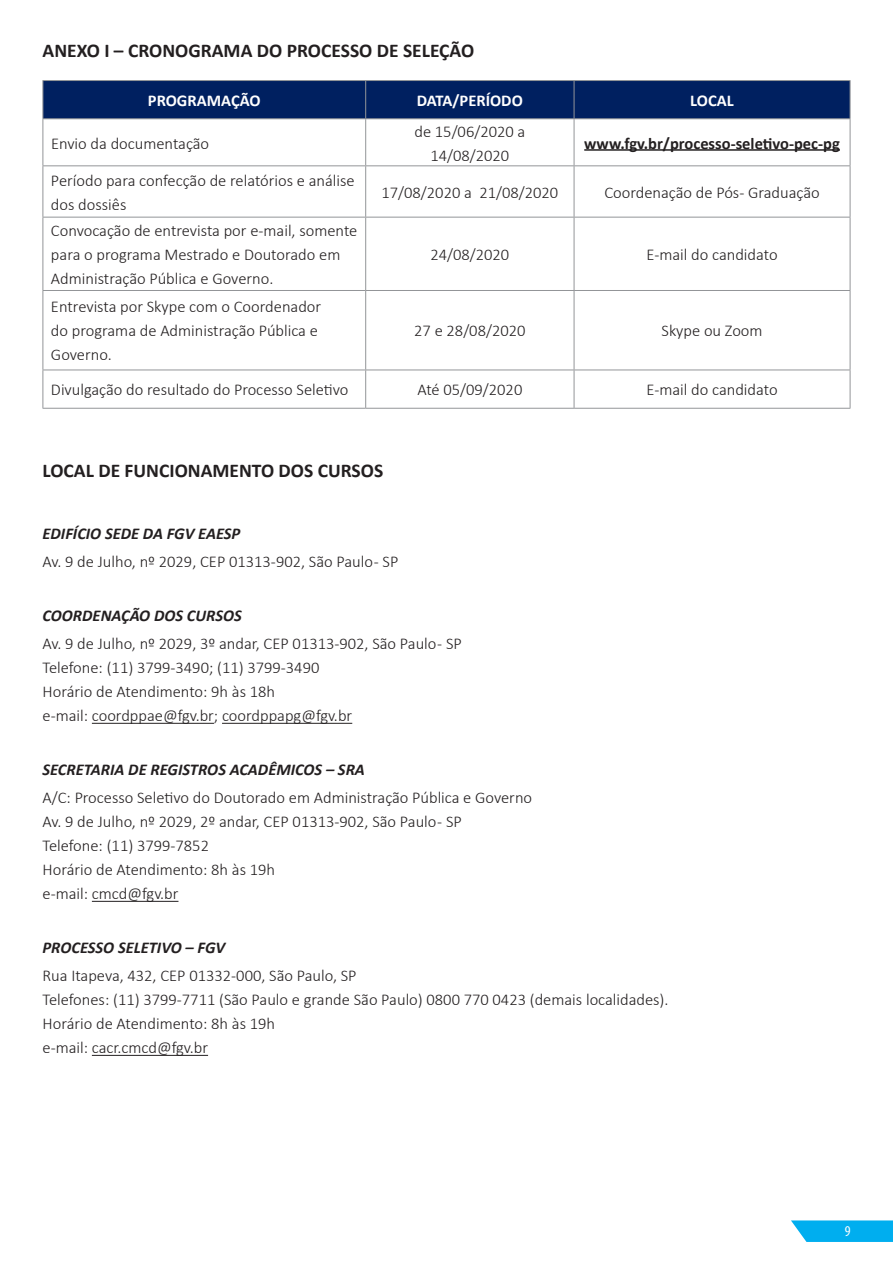
<style>
.page{position:relative;width:893px;height:1263px;background:#fff}
.page>*{position:absolute;margin:0;border:0;box-sizing:border-box;transform-origin:0 0}
.t1{font:700 19.5px "Calibri";color:#231f20}
.t2{font:300 16.5px/24px "Calibri";color:#231f20}
.t3{font:italic 700 16.5px "Calibri";color:#231f20}
.t4{font:700 16.5px "Calibri";color:#231f20}
.t5{font:700 16.5px "Calibri";color:#fff}
.t6{font:condensed 15px "Myriad Pro";color:#fff}
</style>
<div class="page">
<svg style="left:791px;top:1220px;width:102px;height:22px;background:#18b5f0"></svg>
<hr style="left:92px;top:723px;width:122px;height:1px;background:#231f20">
<hr style="left:222px;top:723px;width:130px;height:1px;background:#231f20">
<hr style="left:92px;top:901px;width:86px;height:1px;background:#231f20">
<hr style="left:92px;top:1055px;width:116px;height:1px;background:#231f20">
<div style="left:44px;top:81px;width:806px;height:37px;background:#002060"></div>
<hr style="left:43px;top:80px;width:323px;height:1px;background:#939598">
<hr style="left:43px;top:81px;width:1px;height:37px;background:#939598">
<hr style="left:366px;top:80px;width:208px;height:1px;background:#939598">
<hr style="left:365px;top:81px;width:1px;height:37px;background:#939598">
<hr style="left:574px;top:80px;width:276px;height:1px;background:#939598">
<hr style="left:574px;top:81px;width:1px;height:37px;background:#939598">
<hr style="left:850px;top:81px;width:1px;height:37px;background:#939598">
<hr style="left:43px;top:118px;width:323px;height:1px;background:#939598">
<hr style="left:43px;top:119px;width:1px;height:46px;background:#939598">
<hr style="left:366px;top:118px;width:208px;height:1px;background:#939598">
<hr style="left:365px;top:119px;width:1px;height:46px;background:#939598">
<hr style="left:574px;top:118px;width:276px;height:1px;background:#939598">
<hr style="left:574px;top:119px;width:1px;height:46px;background:#939598">
<hr style="left:850px;top:119px;width:1px;height:46px;background:#939598">
<hr style="left:43px;top:165px;width:323px;height:1px;background:#939598">
<hr style="left:43px;top:166px;width:1px;height:51px;background:#939598">
<hr style="left:366px;top:165px;width:208px;height:1px;background:#939598">
<hr style="left:365px;top:166px;width:1px;height:51px;background:#939598">
<hr style="left:574px;top:165px;width:276px;height:1px;background:#939598">
<hr style="left:574px;top:166px;width:1px;height:51px;background:#939598">
<hr style="left:850px;top:166px;width:1px;height:51px;background:#939598">
<hr style="left:43px;top:217px;width:323px;height:1px;background:#939598">
<hr style="left:43px;top:217px;width:1px;height:73px;background:#939598">
<hr style="left:366px;top:217px;width:208px;height:1px;background:#939598">
<hr style="left:365px;top:217px;width:1px;height:73px;background:#939598">
<hr style="left:574px;top:217px;width:276px;height:1px;background:#939598">
<hr style="left:574px;top:217px;width:1px;height:73px;background:#939598">
<hr style="left:850px;top:217px;width:1px;height:73px;background:#939598">
<hr style="left:43px;top:290px;width:323px;height:1px;background:#939598">
<hr style="left:43px;top:291px;width:1px;height:79px;background:#939598">
<hr style="left:366px;top:290px;width:208px;height:1px;background:#939598">
<hr style="left:365px;top:291px;width:1px;height:79px;background:#939598">
<hr style="left:574px;top:290px;width:276px;height:1px;background:#939598">
<hr style="left:574px;top:291px;width:1px;height:79px;background:#939598">
<hr style="left:850px;top:291px;width:1px;height:79px;background:#939598">
<hr style="left:43px;top:370px;width:323px;height:1px;background:#939598">
<hr style="left:43px;top:370px;width:1px;height:38px;background:#939598">
<hr style="left:366px;top:370px;width:208px;height:1px;background:#939598">
<hr style="left:365px;top:370px;width:1px;height:38px;background:#939598">
<hr style="left:574px;top:370px;width:276px;height:1px;background:#939598">
<hr style="left:574px;top:370px;width:1px;height:38px;background:#939598">
<hr style="left:850px;top:370px;width:1px;height:38px;background:#939598">
<hr style="left:43px;top:408px;width:323px;height:1px;background:#939598">
<hr style="left:366px;top:408px;width:208px;height:1px;background:#939598">
<hr style="left:574px;top:408px;width:276px;height:1px;background:#939598">
<hr style="left:584px;top:149px;width:256px;height:2px;background:#231f20">
<p class="t1" style="left:43px;top:39px;width:433px">ANEXO I – CRONOGRAMA DO PROCESSO DE SELEÇÃO</p>
<p class="t5" style="left:148px;top:90px;width:114px">PROGRAMAÇÃO</p>
<p class="t5" style="left:417px;top:90px;width:107px">DATA/PERÍODO</p>
<p class="t5" style="left:690px;top:90px;width:45px">LOCAL</p>
<p class="t2" style="left:51px;top:131px;width:160px">Envio da documentação</p>
<p class="t2" style="left:414px;top:119px;width:112px;text-align:center">de 15/06/2020 a<br>14/08/2020</p>
<p class="t4" style="left:584px;top:133px;width:257px">www.fgv.br/processo-seletivo-pec-pg</p>
<p class="t2" style="left:51px;top:168px;width:305px">Período para confecção de relatórios e análise dos dossiês</p>
<p class="t2" style="left:382px;top:180px;width:178px">17/08/2020 a 21/08/2020</p>
<p class="t2" style="left:604px;top:180px;width:217px">Coordenação de Pós- Graduação</p>
<p class="t2" style="left:51px;top:218px;width:308px">Convocação de entrevista por e-mail, somente para o programa Mestrado e Doutorado em<br>Administração Pública e Governo.</p>
<p class="t2" style="left:430px;top:242px;width:80px">24/08/2020</p>
<p class="t2" style="left:646px;top:242px;width:133px">E-mail do candidato</p>
<p class="t2" style="left:51px;top:295px;width:272px">Entrevista por Skype com o Coordenador do programa de Administração Pública e<br>Governo.</p>
<p class="t2" style="left:414px;top:319px;width:113px">27 e 28/08/2020</p>
<p class="t2" style="left:661px;top:319px;width:103px">Skype ou Zoom</p>
<p class="t2" style="left:51px;top:378px;width:299px">Divulgação do resultado do Processo Seletivo</p>
<p class="t2" style="left:417px;top:378px;width:106px">Até 05/09/2020</p>
<p class="t2" style="left:646px;top:378px;width:133px">E-mail do candidato</p>
<p class="t1" style="left:43px;top:458px;width:342px">LOCAL DE FUNCIONAMENTO DOS CURSOS</p>
<p class="t3" style="left:43px;top:523px;width:199px">EDIFÍCIO SEDE DA FGV EAESP</p>
<p class="t2" style="left:43px;top:549px;width:357px">Av. 9 de Julho, nº 2029, CEP 01313-902, São Paulo - SP</p>
<p class="t3" style="left:43px;top:605px;width:201px">COORDENAÇÃO DOS CURSOS</p>
<p class="t2" style="left:43px;top:631px;width:421px">Av. 9 de Julho, nº 2029, 3º andar, CEP 01313-902, São Paulo - SP Telefone: (11) 3799-3490; (11) 3799-3490<br>Horário de Atendimento: 9h às 18h<br>e-mail: coordppae@fgv.br; coordppapg@fgv.br</p>
<p class="t3" style="left:43px;top:759px;width:324px">SECRETARIA DE REGISTROS ACADÊMICOS – SRA</p>
<p class="t2" style="left:43px;top:785px;width:491px">A/C: Processo Seletivo do Doutorado em Administração Pública e Governo Av. 9 de Julho, nº 2029, 2º andar, CEP 01313-902, São Paulo - SP<br>Telefone: (11) 3799-7852<br>Horário de Atendimento: 8h às 19h<br>e-mail: cmcd@fgv.br</p>
<p class="t3" style="left:43px;top:937px;width:184px">PROCESSO SELETIVO – FGV</p>
<p class="t2" style="left:43px;top:964px;width:628px">Rua Itapeva, 432, CEP 01332-000, São Paulo, SP<br>Telefones: (11) 3799-7711 (São Paulo e grande São Paulo) 0800 770 0423 (demais localidades).<br>Horário de Atendimento: 8h às 19h<br>e-mail: cacr.cmcd@fgv.br</p>
<p class="t6" style="left:845px;top:1222px;width:7px">9</p>
</div>
